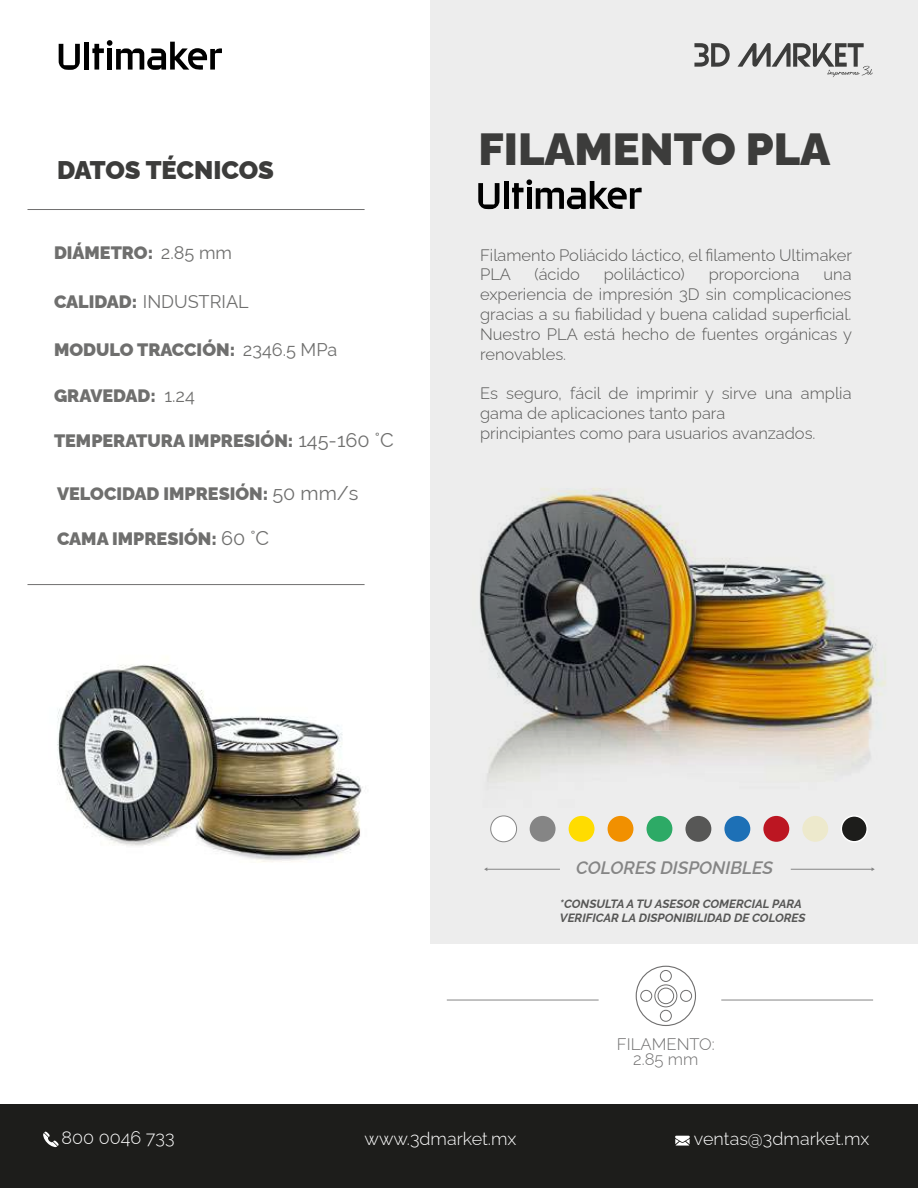
<style>
.page{position:relative;width:918px;height:1188px;background:#fff}
.page>*{position:absolute;margin:0;border:0;box-sizing:border-box;transform-origin:0 0}
.t1{font:900 45px "Raleway";color:#3c3c3b}
.t2{font:900 25.5px "Raleway";letter-spacing:-.005em;color:#3c3c3b}
.t3{font:900 18px "Raleway";color:#6f6f6e}
.t4{font:300 18px "Raleway";color:#fff}
.t5{font:italic 600 18px "Raleway";color:#858585}
.t6{font:18px "Raleway";color:#6f6f6e}
.t7{font:300 16.65px/14.9px "Raleway";color:#706f6f;text-align:center}
.t8{font:300 16.5px/19.8px "Raleway";color:#575756}
.t9{font:italic 700 12px/14.4px "Raleway";color:#575756}
.s1{font-weight:400}
.s2{font-weight:900}
.s3{font-weight:400;font-size:19.5px}
</style>
<div class="page">
<div style="left:431px;top:0;width:487px;height:944px;background:#ededed"></div>
<div style="left:0;top:1105px;width:918px;height:83px;background:#1d1d1b"></div>
<svg style="left:43px;top:1131px;width:16px;height:16px"></svg>
<svg style="left:675px;top:1136px;width:15px;height:10px"></svg>
<svg style="left:694px;top:43px;width:36px;height:24px"></svg>
<svg style="left:738px;top:43px;width:135px;height:34px"></svg>
<hr style="left:28px;top:209px;width:337px;height:1px;background:#706f6f">
<hr style="left:28px;top:584px;width:337px;height:1px;background:#706f6f">
<hr style="left:487px;top:869px;width:73px;height:1px;background:#858585">
<hr style="left:791px;top:869px;width:81px;height:1px;background:#858585">
<hr style="left:721px;top:1000px;width:152px;height:1px;background:#858585">
<hr style="left:447px;top:1000px;width:152px;height:1px;background:#858585">
<div style="left:636px;top:966px;width:60px;height:60px;border:1px solid #706f6f;border-radius:50%"></div>
<div style="left:654px;top:984px;width:23px;height:23px;border:1px solid #706f6f;border-radius:50%"></div>
<div style="left:658px;top:988px;width:16px;height:16px;border:1px solid #706f6f;border-radius:50%"></div>
<div style="left:680px;top:990px;width:12px;height:12px;border:1px solid #706f6f;border-radius:50%"></div>
<div style="left:640px;top:990px;width:12px;height:12px;border:1px solid #706f6f;border-radius:50%"></div>
<div style="left:660px;top:970px;width:12px;height:12px;border:1px solid #706f6f;border-radius:50%"></div>
<div style="left:660px;top:1010px;width:12px;height:12px;border:1px solid #706f6f;border-radius:50%"></div>
<img style="left:57px;top:664px;width:306px;height:198px">
<svg style="left:478px;top:183px;width:22px;height:26px"></svg>
<div style="left:504px;top:181px;width:5px;height:28px;background:#000"></div>
<svg style="left:512px;top:179px;width:130px;height:30px"></svg>
<svg style="left:59px;top:44px;width:21px;height:26px"></svg>
<div style="left:84px;top:42px;width:5px;height:28px;background:#000"></div>
<svg style="left:92px;top:40px;width:130px;height:30px"></svg>
<img style="left:479px;top:488px;width:407px;height:355px">
<h2 class="t2" style="left:57px;top:150px;width:218px">DATOS TÉCNICOS</h2>
<p class="t3" style="left:54px;top:238px;width:180px">DIÁMETRO: <span class="s1">2.85 mm</span></p>
<p class="t6" style="left:54px;top:291px;width:196px"><span class="s2">CALIDAD:</span> INDUSTRIAL</p>
<p class="t3" style="left:54px;top:335px;width:285px">MODULO TRACCIÓN: <span class="s1">2346.5 MPa</span></p>
<p class="t3" style="left:54px;top:381px;width:142px">GRAVEDAD: <span class="s1">1.24</span></p>
<p class="t3" style="left:54px;top:426px;width:341px">TEMPERATURA IMPRESIÓN: <span class="s3">145-160 °C</span></p>
<p class="t3" style="left:57px;top:479px;width:303px">VELOCIDAD IMPRESIÓN: <span class="s3">50 mm/s</span></p>
<p class="t3" style="left:57px;top:524px;width:214px">CAMA IMPRESIÓN: <span class="s3">60 °C</span></p>
<h1 class="t1" style="left:479px;top:113px;width:353px">FILAMENTO PLA</h1>
<p class="t8" style="left:480px;top:243px;width:373px">Filamento Poliácido láctico, el filamento Ultimaker<br>PLA</p>
<p class="t8" style="left:535px;top:263px;width:47px">(ácido</p>
<p class="t8" style="left:604px;top:263px;width:82px">poliláctico)</p>
<p class="t8" style="left:709px;top:263px;width:92px">proporciona</p>
<p class="t8" style="left:480px;top:263px;width:373px;text-align:justify;text-indent:343px">una experiencia de impresión 3D sin complicaciones gracias a su fiabilidad y buena calidad superficial.<br>Nuestro PLA está hecho de fuentes orgánicas y renovables.</p>
<p class="t8" style="left:480px;top:382px;width:373px">Es seguro, fácil de imprimir y sirve una amplia gama de aplicaciones tanto para<br>principiantes como para usuarios avanzados.</p>
<p class="t5" style="left:576px;top:854px;width:198px">COLORES DISPONIBLES</p>
<p class="t9" style="left:560px;top:895px;width:247px">*CONSULTA A TU ASESOR COMERCIAL PARA<br>VERIFICAR LA DISPONIBILIDAD DE COLORES</p>
<p class="t7" style="left:617px;top:1035px;width:99px">FILAMENTO:<br>2.85 mm</p>
<p class="t4" style="left:62px;top:1124px;width:114px">800 0046 733</p>
<p class="t4" style="left:365px;top:1124px;width:153px">www.3dmarket.mx</p>
<p class="t4" style="left:694px;top:1125px;width:177px">ventas@3dmarket.mx</p>
</div>
